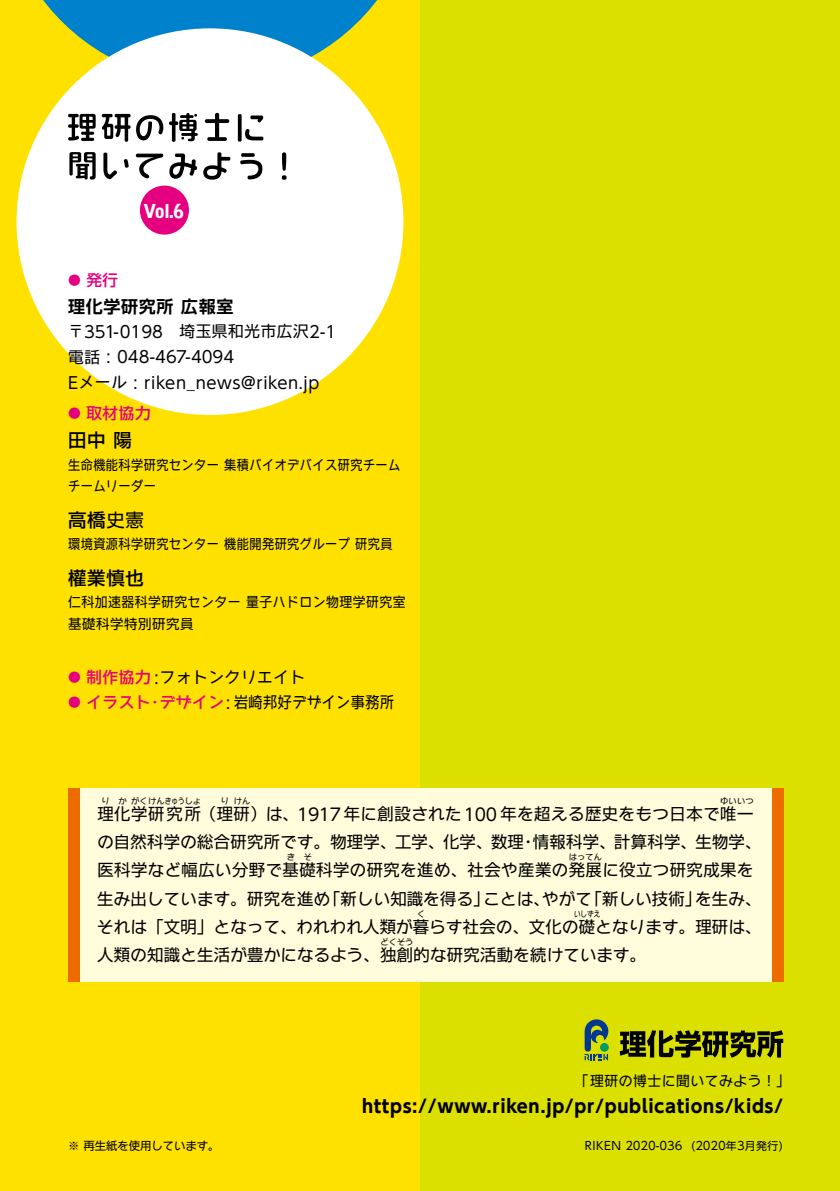
<style>
.page{position:relative;width:840px;height:1191px;background:#fff}
.page>*{position:absolute;margin:0;border:0;box-sizing:border-box;transform-origin:0 0}
.t1{font:900 19.2px "Bell Gothic Std";color:#fff}
.t2{font:500 18.4px "Shin Go Pro";letter-spacing:.04em;color:#000}
.t3{font:700 17.8px "MO Clear Tone SG";letter-spacing:.04em;color:#000}
.t4{font:700 17px "Shin Go Pro De";letter-spacing:.04em;color:#000}
.t5{font:16.4px/25.6px "MO Clear Tone SG";letter-spacing:.04em;color:#000}
.t6{font:16.2px/28.4px "Shin Go Pro";letter-spacing:.03em;color:#000}
.t7{font:16.2px/28.4px "Wanpaku GN Std";letter-spacing:.02em;color:#000}
.t8{font:500 15.6px "Wanpaku GN Std";letter-spacing:.04em;color:#e4007f}
.t9{font:15.6px "Wanpaku GN Std";letter-spacing:.04em;color:#000}
.t10{font:500 15.6px "Shin Go Pro";letter-spacing:.04em;color:#e4007f}
.t11{font:13.8px "Wanpaku GN Std";letter-spacing:.04em;color:#000}
.t12{font:13.4px/21.2px "Shin Go Pro";letter-spacing:.04em;color:#000;scale:.95 1}
.t13{font:13.4px/21.2px "Wanpaku GN Std";letter-spacing:.04em;color:#000;scale:.9 1}
.t14{font:13.4px "Shin Go Pro";letter-spacing:.04em;color:#000;scale:.9 1}
.t15{font:11.4px "MO Clear Tone SG";letter-spacing:.04em;color:#000}
.t16{font:11.4px "Wanpaku GN Std";color:#000}
.t17{font:8.2px "Wanpaku GN Std";letter-spacing:.02em;color:#000}
.t18{font:8.2px "Wanpaku GN Std";letter-spacing:.02em;color:#000;scale:.8 1}
.s1{font-family:"Wanpaku GN Std";font-size:12.8px}
.s2{font-family:"Wanpaku GN Std";font-size:15.6px}
.s3{font-family:"Shin Go Pro";font-size:15.6px}
.s4{font-family:"Shin Go Pro"}
.s5{font-weight:400}
.s6{font-family:"Wanpaku GN Std"}
.s7{font-weight:500;font-size:12.8px;color:#e4007f}
.s8{font-family:"Shin Go Pro";font-weight:500;color:#e4007f}
.s9{font-family:"MO Clear Tone SG";font-size:16.4px}
.s10{font-size:12.8px}
.s11{font-family:"MO Clear Tone SG";font-weight:400;font-size:16.4px;color:#000}
.s12{font-family:"Shin Go Pro";font-weight:400;color:#000}
.s13{font-weight:400;color:#000}
.s14{font-family:"MO Clear Tone SG";font-size:17.2px}
.s15{font-family:"Shin Go Pro";font-size:11px}
</style>
<div class="page">
<div style="left:0;top:0;width:839px;height:1191px;background:#ffe100"></div>
<div style="left:420px;top:0;width:419px;height:1191px;background:#dbe000"></div>
<svg style="left:43px;top:0;width:335px;height:83px"></svg>
<div style="left:17px;top:28px;width:386px;height:387px;background:#fff;border-radius:50%"></div>
<div style="left:68px;top:788px;width:714px;height:193px;background:#fffcdb"></div>
<div style="left:68px;top:788px;width:11px;height:193px;background:#ed6c00"></div>
<div style="left:771px;top:788px;width:11px;height:193px;background:#ed6c00"></div>
<svg style="left:584px;top:1019px;width:24px;height:41px"></svg>
<svg style="left:619px;top:1030px;width:163px;height:27px"></svg>
<svg style="left:69px;top:152px;width:217px;height:28px"></svg>
<svg style="left:68px;top:113px;width:195px;height:29px"></svg>
<div style="left:140px;top:186px;width:49px;height:49px;background:#e4007f;border-radius:50%"></div>
<p class="t1" style="left:144px;top:200px;width:42px">Vol.6</p>
<p class="t10" style="left:68px;top:267px;width:52px"><span class="s1">●</span> 発行</p>
<p class="t4" style="left:68px;top:292px;width:167px">理化学研究所広報室</p>
<p class="t5" style="left:68px;top:318px;width:269px"><span class="s2">〒</span>351-0198<span class="s3">　埼玉県和光市広沢</span>2-1<span class="s3">電話</span> : 048-467-4094<br>E<span class="s2">メール</span> : riken_news@riken.jp</p>
<p class="t10" style="left:68px;top:400px;width:84px"><span class="s1">●</span> 取材協力</p>
<p class="t2" style="left:68px;top:425px;width:65px">田中陽</p>
<p class="t13" style="left:68px;top:453px;width:370px"><span class="s4">生命機能科学研究</span>センター<span class="s4">集積</span>バイオデバイス<span class="s4">研究</span>チームチームリーダー</p>
<p class="t2" style="left:68px;top:504px;width:77px">高橋<span class="s5">史憲</span></p>
<p class="t14" style="left:68px;top:533px;width:362px">環境資源科学研究<span class="s6">センター</span>機能開発研究<span class="s6">グループ</span>研究員</p>
<p class="t2" style="left:68px;top:562px;width:77px">權業慎也</p>
<p class="t12" style="left:68px;top:590px;width:356px">仁科加速器科学研究<span class="s6">センター</span>量子<span class="s6">ハドロン</span>物理学研究室基礎科学特別研究員</p>
<p class="t9" style="left:68px;top:665px;width:239px"><span class="s7">●</span> <span class="s8">制作協力</span> <span class="s9">:</span>フォトンクリエイト</p>
<p class="t8" style="left:68px;top:690px;width:327px"><span class="s10">●</span> イラスト<span class="s4">･</span>デザイン<span class="s11">:</span> <span class="s12">岩崎邦好</span><span class="s13">デザイン</span><span class="s12">事務所</span></p>
<p class="t17" style="left:101px;top:794px;width:10px">り</p>
<p class="t17" style="left:118px;top:794px;width:10px">か</p>
<p class="t17" style="left:131px;top:794px;width:71px">がくけんきゅうしょ</p>
<p class="t17" style="left:221px;top:794px;width:10px">り</p>
<p class="t17" style="left:233px;top:794px;width:18px">けん</p>
<p class="t17" style="left:719px;top:794px;width:35px">ゆいいつ</p>
<p class="t6" style="left:97px;top:825px;width:665px"><span class="s6">の</span>自然科学<span class="s6">の</span>総合研究所<span class="s6">です。</span>物理学<span class="s6">、</span>工学<span class="s6">、</span>化学<span class="s6">、</span>数理<span class="s6">・</span>情報科学<span class="s6">、</span>計算科学<span class="s6">、</span>生物学<span class="s6">、</span>医科学<span class="s6">など</span>幅広<span class="s6">い</span>分野<span class="s6">で</span>基礎科学<span class="s6">の</span>研究<span class="s6">を</span>進<span class="s6">め、</span>社会<span class="s6">や</span>産業<span class="s6">の</span>発展<span class="s6">に</span>役立<span class="s6">つ</span>研究成果<span class="s6">を</span></p>
<p class="t6" style="left:97px;top:797px;width:657px">理化学研究所<span class="s6">（</span>理研<span class="s6">）は、</span><span class="s14">1917</span> 年<span class="s6">に</span>創設<span class="s6">された</span> <span class="s14">100</span> 年<span class="s6">を</span>超<span class="s6">える</span>歴史<span class="s6">をもつ</span>日本<span class="s6">で</span>唯一</p>
<p class="t17" style="left:287px;top:851px;width:10px">き</p>
<p class="t17" style="left:303px;top:851px;width:10px">そ</p>
<p class="t17" style="left:568px;top:851px;width:35px">はってん</p>
<p class="t7" style="left:97px;top:882px;width:665px"><span class="s4">生</span>み<span class="s4">出</span>しています。<span class="s4">研究</span>を<span class="s4">進</span>め「<span class="s4">新</span>しい<span class="s4">知識</span>を<span class="s4">得</span>る」ことは、やがて「<span class="s4">新</span>しい<span class="s4">技術</span>」を<span class="s4">生</span>み、それは「<span class="s4">文明</span>」となって、われわれ<span class="s4">人類</span>が<span class="s4">暮</span>らす<span class="s4">社会</span>の、<span class="s4">文化</span>の<span class="s4">礎</span>となります。<span class="s4">理研</span>は、</p>
<p class="t17" style="left:417px;top:907px;width:10px">く</p>
<p class="t18" style="left:573px;top:907px;width:34px">いしずえ</p>
<p class="t7" style="left:97px;top:939px;width:550px"><span class="s4">人類</span>の<span class="s4">知識</span>と<span class="s4">生活</span>が<span class="s4">豊</span>かになるよう、<span class="s4">独創的</span>な<span class="s4">研究活動</span>を<span class="s4">続</span>けています。</p>
<p class="t17" style="left:380px;top:936px;width:35px">どくそう</p>
<p class="t16" style="left:68px;top:1136px;width:153px">※ <span class="s4">再生紙</span>を<span class="s4">使用</span>しています。</p>
<p class="t11" style="left:574px;top:1070px;width:217px">「<span class="s4">理研</span>の<span class="s4">博士</span>に<span class="s4">聞</span>いてみよう！」</p>
<p class="t3" style="left:362px;top:1093px;width:422px">https://www.riken.jp/pr/publications/kids/</p>
<p class="t15" style="left:584px;top:1138px;width:200px">RIKEN 2020-036 (2020<span class="s15">年</span>3<span class="s15">月発行</span>)</p>
</div>
